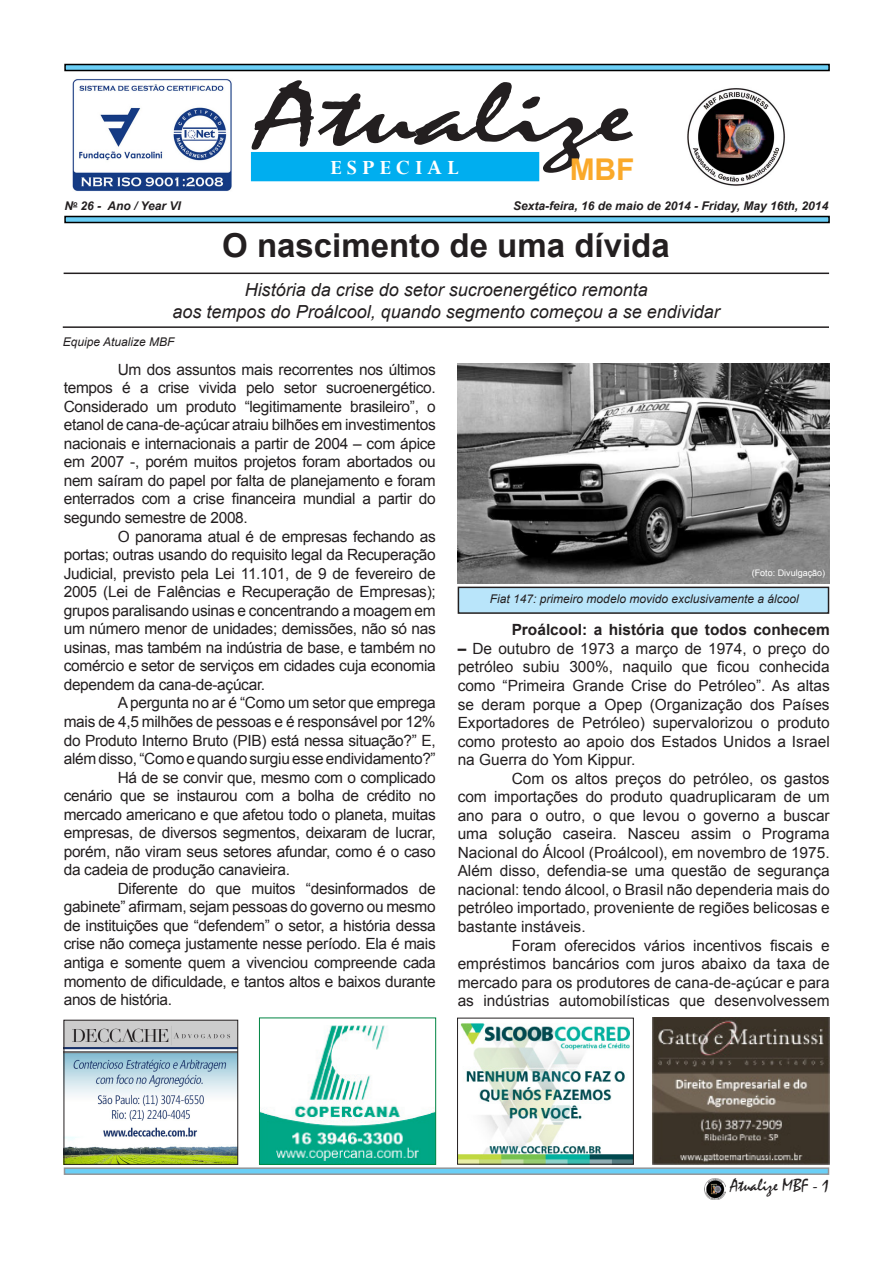
<style>
.page{position:relative;width:893px;height:1263px;background:#fff}
.page>*{position:absolute;margin:0;border:0;box-sizing:border-box;transform-origin:0 0}
.t1{font:90px "Mistral";color:#231f20;scale:1.59 1}
.t2{font:700 33px "Arial";color:#231f20}
.t3{font:700 30px "Arial";color:#faa92a}
.t4{font:700 22.5px "Perpetua";color:#fff}
.t5{font:italic 18px "Arial";color:#231f20}
.t6{font:18px "Mistral";color:#231f20}
.t7{font:15.45px/18.6px "Arial";letter-spacing:-.02em;color:#231f20;text-align:justify}
.t8{font:700 15.45px "Arial";color:#231f20}
.t9{font:italic 12px "Arial";color:#231f20}
.t10{font:italic 700 12px "Arial";color:#231f20}
.t11{font:9px "Arial";color:#fff}
.s1{font-weight:700}
</style>
<div class="page">
<svg style="left:64px;top:1167px;width:765px;height:8px;background:#82bbd2"></svg>
<img style="left:704px;top:1178px;width:21px;height:21px">
<svg style="left:64px;top:64px;width:766px;height:7px;background:#44849d"></svg>
<svg style="left:64px;top:216px;width:766px;height:7px;background:#44849d"></svg>
<img style="left:687px;top:88px;width:98px;height:98px">
<img style="left:66px;top:1022px;width:170px;height:140px">
<div style="left:64px;top:1020px;width:174px;height:144px;border:1px solid #231f20"></div>
<img style="left:72px;top:79px;width:160px;height:112px">
<img style="left:459px;top:1023px;width:173px;height:139px">
<div style="left:457px;top:1018px;width:177px;height:146px;border:1px solid #231f20"></div>
<img style="left:261px;top:1025px;width:173px;height:137px">
<div style="left:259px;top:1018px;width:177px;height:146px;border:1px solid #008543"></div>
<img style="left:653px;top:1018px;width:176px;height:146px">
<div style="left:251px;top:152px;width:288px;height:29px;background:#00aeef"></div>
<hr style="left:64px;top:273px;width:765px;height:1px;background:#231f20">
<hr style="left:63px;top:326px;width:766px;height:2px;background:#231f20">
<img style="left:457px;top:363px;width:372px;height:220px">
<div style="left:458px;top:587px;width:370px;height:26px;background:#b9e5fa"></div>
<div style="left:458px;top:587px;width:371px;height:27px;border:2px solid #231f20"></div>
<p class="t1" style="left:257px;top:62px;width:238px">Atualize</p>
<p class="t4" style="left:330px;top:154px;width:130px">E S P E C I A L</p>
<p class="t3" style="left:570px;top:148px;width:66px">MBF</p>
<p class="t10" style="left:64px;top:198px;width:118px">N<sup>o</sup> 26 - Ano / Year VI</p>
<p class="t10" style="left:513px;top:198px;width:317px">Sexta-feira, 16 de maio de 2014 - Friday, May 16th, 2014</p>
<p class="t2" style="left:222px;top:222px;width:449px">O nascimento de uma dívida</p>
<p class="t5" style="left:245px;top:278px;width:405px">História da crise do setor sucroenergético remonta</p>
<p class="t5" style="left:173px;top:300px;width:549px">aos tempos do Proálcool, quando segmento começou a se endividar</p>
<p class="t9" style="left:63px;top:334px;width:113px">Equipe Atualize MBF</p>
<p class="t7" style="left:64px;top:360px;width:374px;text-indent:54px">Um dos assuntos mais recorrentes nos últimos tempos é a crise vivida pelo setor sucroenergético.<br>Considerado um produto “legitimamente brasileiro”, o etanol de cana-de-açúcar atraiu bilhões em investimentos nacionais e internacionais a partir de 2004 – com ápice em 2007 -, porém muitos projetos foram abortados ou nem saíram do papel por falta de planejamento e foram enterrados com a crise financeira mundial a partir do segundo semestre de 2008.</p>
<p class="t7" style="left:64px;top:527px;width:374px;text-indent:54px">O panorama atual é de empresas fechando as portas; outras usando do requisito legal da Recuperação Judicial, previsto pela Lei 11.101, de 9 de fevereiro de 2005 (Lei de Falências e Recuperação de Empresas); grupos paralisando usinas e concentrando a moagem em um número menor de unidades; demissões, não só nas usinas, mas também na indústria de base, e também no comércio e setor de serviços em cidades cuja economia dependem da cana-de-açúcar.</p>
<p class="t7" style="left:64px;top:694px;width:374px;text-indent:54px">A pergunta no ar é “Como um setor que emprega mais de 4,5 milhões de pessoas e é responsável por 12% do Produto Interno Bruto (PIB) está nessa situação?” E, além disso, “Como e quando surgiu esse endividamento?”</p>
<p class="t7" style="left:64px;top:768px;width:374px;text-indent:54px">Há de se convir que, mesmo com o complicado cenário que se instaurou com a bolha de crédito no mercado americano e que afetou todo o planeta, muitas empresas, de diversos segmentos, deixaram de lucrar, porém, não viram seus setores afundar, como é o caso da cadeia de produção canavieira.</p>
<p class="t7" style="left:64px;top:879px;width:374px;text-indent:54px">Diferente do que muitos “desinformados de gabinete” afirmam, sejam pessoas do governo ou mesmo de instituições que “defendem” o setor, a história dessa crise não começa justamente nesse período. Ela é mais antiga e somente quem a vivenciou compreende cada momento de dificuldade, e tantos altos e baixos durante anos de história.</p>
<p class="t11" style="left:752px;top:567px;width:75px">(Foto: Divulgação)</p>
<p class="t9" style="left:490px;top:591px;width:310px">Fiat 147: primeiro modelo movido exclusivamente a álcool</p>
<p class="t8" style="left:512px;top:619px;width:320px">Proálcool: a história que todos conhecem</p>
<p class="t7" style="left:458px;top:639px;width:374px"><span class="s1">–</span> De outubro de 1973 a março de 1974, o preço do petróleo subiu 300%, naquilo que ficou conhecida como “Primeira Grande Crise do Petróleo”. As altas se deram porque a Opep (Organização dos Países Exportadores de Petróleo) supervalorizou o produto como protesto ao apoio dos Estados Unidos a Israel na Guerra do Yom Kippur.</p>
<p class="t7" style="left:458px;top:769px;width:374px;text-indent:54px">Com os altos preços do petróleo, os gastos com importações do produto quadruplicaram de um ano para o outro, o que levou o governo a buscar uma solução caseira. Nasceu assim o Programa Nacional do Álcool (Proálcool), em novembro de 1975.<br>Além disso, defendia-se uma questão de segurança nacional: tendo álcool, o Brasil não dependeria mais do petróleo importado, proveniente de regiões belicosas e bastante instáveis.</p>
<p class="t7" style="left:458px;top:936px;width:374px;text-indent:54px">Foram oferecidos vários incentivos fiscais e empréstimos bancários com juros abaixo da taxa de mercado para os produtores de cana-de-açúcar e para as indústrias automobilísticas que desenvolvessem</p>
<p class="t6" style="left:730px;top:1174px;width:100px">Atualize MBF - 1</p>
</div>
